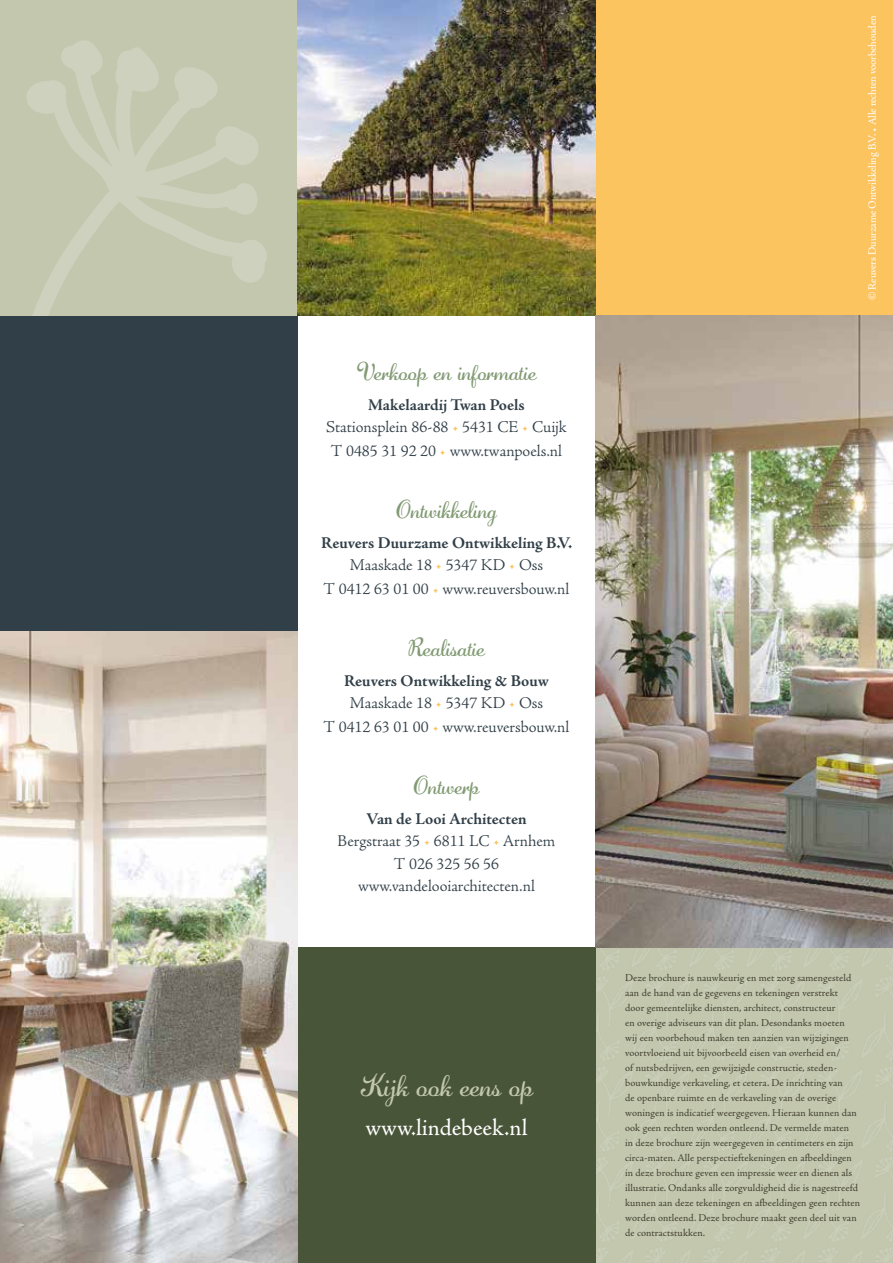
<style>
.page{position:relative;width:893px;height:1263px;background:#fff}
.page>*{position:absolute;margin:0;border:0;box-sizing:border-box;transform-origin:0 0}
.t1{font:30px "Adage Script JF";color:#c2c7ae}
.t2{font:24px "Adage Script JF";color:#829a74}
.t3{font:24px "Adobe Jenson Pro";color:#fff}
.t4{font:300 16.5px/22.5px "Adobe Jenson Pro";color:#313f48;text-align:center}
.t5{font:700 16.5px/22.5px "Adobe Jenson Pro";letter-spacing:-.005em;color:#313f48;text-align:center}
.t6{font:11.25px "Adobe Jenson Pro";letter-spacing:-.01em;color:#fff}
.t7{font:10.5px/15px "Adobe Jenson Pro";letter-spacing:.01em;color:#434130}
.s1{font-weight:700}
.s2{color:#fcc45f}
.s3{font-weight:300}
.s4{font-weight:300;color:#fcc45f}
</style>
<div class="page">
<img style="left:595px;top:316px;width:298px;height:947px">
<div style="left:0;top:0;width:298px;height:316px;background:#c2c7ae"></div>
<div style="left:595px;top:0;width:298px;height:316px;background:#fcc45f"></div>
<img style="left:298px;top:0;width:297px;height:316px">
<div style="left:298px;top:947px;width:297px;height:316px;background:#495539"></div>
<svg style="left:27px;top:41px;width:240px;height:275px"></svg>
<div style="left:0;top:316px;width:298px;height:315px;background:#313f48"></div>
<img style="left:0;top:631px;width:298px;height:632px">
<h2 class="t2" style="left:357px;top:355px;width:181px">Verkoop en informatie</h2>
<h3 class="t4" style="left:326px;top:393px;width:242px"><span class="s1">Makelaardij Twan Poels<br></span>Stationsplein 86-88 <span class="s2">•</span> 5431 CE <span class="s2">•</span> Cuijk</h3>
<h3 class="t4" style="left:331px;top:440px;width:233px">T 0485 31 92 20 <span class="s2">•</span> www.twanpoels.nl</h3>
<h2 class="t2" style="left:396px;top:493px;width:102px">Ontwikkeling</h2>
<h3 class="t5" style="left:321px;top:531px;width:252px">Reuvers Duurzame Ontwikkeling B.V.<br><span class="s3">Maaskade 18</span> <span class="s4">•</span> <span class="s3">5347 KD</span> <span class="s4">•</span> <span class="s3">Oss</span></h3>
<h3 class="t4" style="left:323px;top:578px;width:247px">T 0412 63 01 00 <span class="s2">•</span> www.reuversbouw.nl</h3>
<h2 class="t2" style="left:408px;top:631px;width:78px">Realisatie</h2>
<h3 class="t5" style="left:344px;top:669px;width:206px">Reuvers Ontwikkeling &amp; Bouw<br><span class="s3">Maaskade 18</span> <span class="s4">•</span> <span class="s3">5347 KD</span> <span class="s4">•</span> <span class="s3">Oss</span></h3>
<h3 class="t4" style="left:323px;top:716px;width:247px">T 0412 63 01 00 <span class="s2">•</span> www.reuversbouw.nl</h3>
<h2 class="t2" style="left:414px;top:769px;width:67px">Ontwerp</h2>
<h3 class="t4" style="left:338px;top:807px;width:219px"><span class="s1">Van de Looi Architecten<br></span>Bergstraat 35 <span class="s2">•</span> 6811 LC <span class="s2">•</span> Arnhem<br>T 026 325 56 56 www.vandelooiarchitecten.nl</h3>
<h1 class="t1" style="left:360px;top:1065px;width:174px">Kijk ook eens op</h1>
<h2 class="t3" style="left:365px;top:1113px;width:163px">www.lindebeek.nl</h2>
<p class="t6" style="left:866px;top:300px;width:286px;rotate:-90deg">© Reuvers Duurzame Ontwikkeling B.V. • Alle rechten voorbehouden</p>
<p class="t7" style="left:625px;top:971px;width:237px">Deze brochure is nauwkeurig en met zorg samengesteld aan de hand van de gegevens en tekeningen verstrekt<br>door gemeentelijke diensten, architect, constructeur<br>en overige adviseurs van dit plan. Desondanks moeten<br>wij een voorbehoud maken ten aanzien van wijzigingen voortvloeiend uit bijvoorbeeld eisen van overheid en/<br>of nutsbedrijven, een gewijzigde constructie, steden&shy;bouwkundige verkaveling, et cetera. De inrichting van<br>de openbare ruimte en de verkaveling van de overige woningen is indicatief weergegeven. Hieraan kunnen dan ook geen rechten worden ontleend. De vermelde maten<br>in deze brochure zijn weergegeven in centimeters en zijn circa-maten. Alle perspectieftekeningen en afbeeldingen in deze brochure geven een impressie weer en dienen als illustratie. Ondanks alle zorgvuldigheid die is nagestreefd kunnen aan deze tekeningen en afbeeldingen geen rechten worden ontleend. Deze brochure maakt geen deel uit van de contractstukken.</p>
</div>
